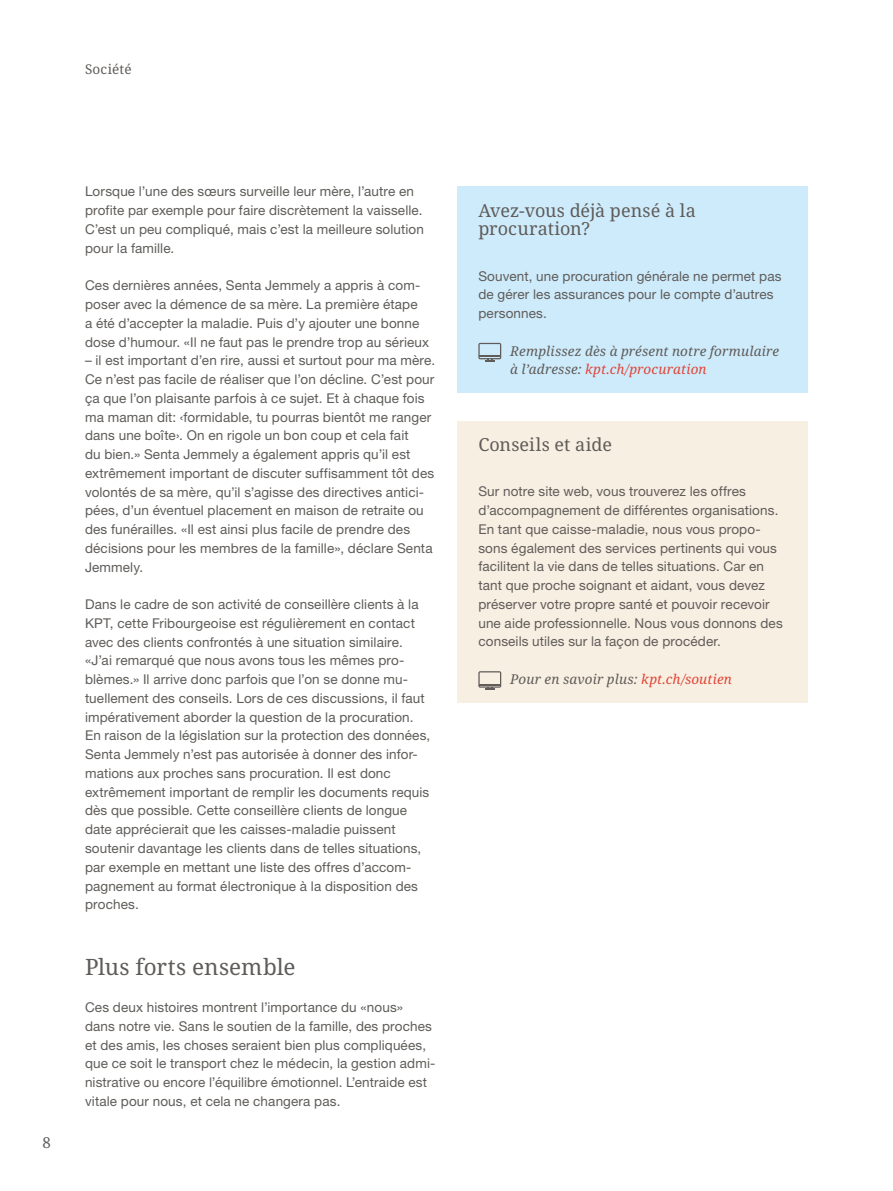
<style>
.page{position:relative;width:893px;height:1191px;background:#fff}
.page>*{position:absolute;margin:0;border:0;box-sizing:border-box;transform-origin:0 0}
.t1{font:22.5px "Noto Serif";color:#5f5c59}
.t2{font:18px/18.8px "Noto Serif";color:#5f5c59}
.t3{font:15px "Noto Serif";color:#5f5c59}
.t4{font:13.5px/18.8px "Helvetica Neue LT Std";letter-spacing:.01em;color:#5f5c59}
.t5{font:italic 13.5px/18.8px "Noto Serif";letter-spacing:.015em;color:#5f5c59}
.t6{font:13.5px "Noto Serif";letter-spacing:.015em;color:#5f5c59}
.s1{color:#e04637}
</style>
<div class="page">
<div style="left:457px;top:187px;width:351px;height:206px;background:#ceebfb"></div>
<div style="left:457px;top:421px;width:351px;height:281px;background:#f8efe3"></div>
<svg style="left:478px;top:671px;width:23px;height:19px"></svg>
<svg style="left:478px;top:343px;width:23px;height:18px"></svg>
<p class="t6" style="left:85px;top:60px;width:48px">Société</p>
<p class="t3" style="left:43px;top:1132px;width:10px">8</p>
<p class="t4" style="left:85px;top:182px;width:340px">Lorsque l’une des sœurs surveille leur mère, l’autre en profite par exemple pour faire discrètement la vaisselle.<br>C’est un peu compliqué, mais c’est la meilleure solution pour la famille.</p>
<p class="t4" style="left:85px;top:276px;width:346px">Ces dernières années, Senta Jemmely a appris à com&shy;poser avec la démence de sa mère. La première étape<br>a été d’accepter la maladie. Puis d’y ajouter une bonne dose d’humour. «Il ne faut pas le prendre trop au sérieux</p>
<p class="t4" style="left:85px;top:351px;width:352px">– il est important d’en rire, aussi et surtout pour ma mère.<br>Ce n’est pas facile de réaliser que l’on décline. C’est pour ça que l’on plaisante parfois à ce sujet. Et à chaque fois ma maman dit: ‹formidable, tu pourras bientôt me ranger dans une boîte›. On en rigole un bon coup et cela fait<br>du bien.» Senta Jemmely a également appris qu’il est extrêmement important de discuter suffisamment tôt des volontés de sa mère, qu’il s’agisse des directives antici&shy;pées, d’un éventuel placement en maison de retraite ou des funérailles. «Il est ainsi plus facile de prendre des décisions pour les membres de la famille», déclare Senta Jemmely.</p>
<p class="t4" style="left:85px;top:595px;width:347px">Dans le cadre de son activité de conseillère clients à la KPT, cette Fribourgeoise est régulièrement en contact avec des clients confrontés à une situation similaire. «J’ai remarqué que nous avons tous les mêmes pro&shy;blèmes.» Il arrive donc parfois que l’on se donne mu&shy;tuellement des conseils. Lors de ces discussions, il faut impérativement aborder la question de la procuration.<br>En raison de la législation sur la protection des données, Senta Jemmely n’est pas autorisée à donner des infor&shy;mations aux proches sans procuration. Il est donc extrêmement important de remplir les documents requis dès que possible. Cette conseillère clients de longue date apprécierait que les caisses-maladie puissent soutenir davantage les clients dans de telles situations, par exemple en mettant une liste des offres d’accom&shy;pagnement au format électronique à la disposition des proches.</p>
<h1 class="t1" style="left:85px;top:951px;width:212px">Plus forts ensemble</h1>
<p class="t4" style="left:85px;top:997px;width:352px">Ces deux histoires montrent l’importance du «nous» dans notre vie. Sans le soutien de la famille, des proches et des amis, les choses seraient bien plus compliquées, que ce soit le transport chez le médecin, la gestion admi&shy;nistrative ou encore l’équilibre émotionnel. L’entraide est vitale pour nous, et cela ne changera pas.</p>
<h2 class="t2" style="left:478px;top:201px;width:219px">Avez-vous déjà pensé à la procuration?</h2>
<p class="t4" style="left:478px;top:266px;width:305px">Souvent, une procuration générale ne permet pas de gérer les assurances pour le compte d’autres personnes.</p>
<p class="t5" style="left:510px;top:342px;width:270px">Remplissez dès à présent notre formulaire à l’adresse: <span class="s1">kpt.ch/procuration</span></p>
<h2 class="t2" style="left:478px;top:436px;width:135px">Conseils et aide</h2>
<p class="t4" style="left:478px;top:482px;width:306px">Sur notre site web, vous trouverez les offres d’accompagnement de différentes organisations.<br>En tant que caisse-maladie, nous vous propo&shy;sons également des services pertinents qui vous facilitent la vie dans de telles situations. Car en tant que proche soignant et aidant, vous devez préserver votre propre santé et pouvoir recevoir une aide professionnelle. Nous vous donnons des conseils utiles sur la façon de procéder.</p>
<p class="t5" style="left:510px;top:670px;width:223px">Pour en savoir plus: <span class="s1">kpt.ch/soutien</span></p>
</div>
